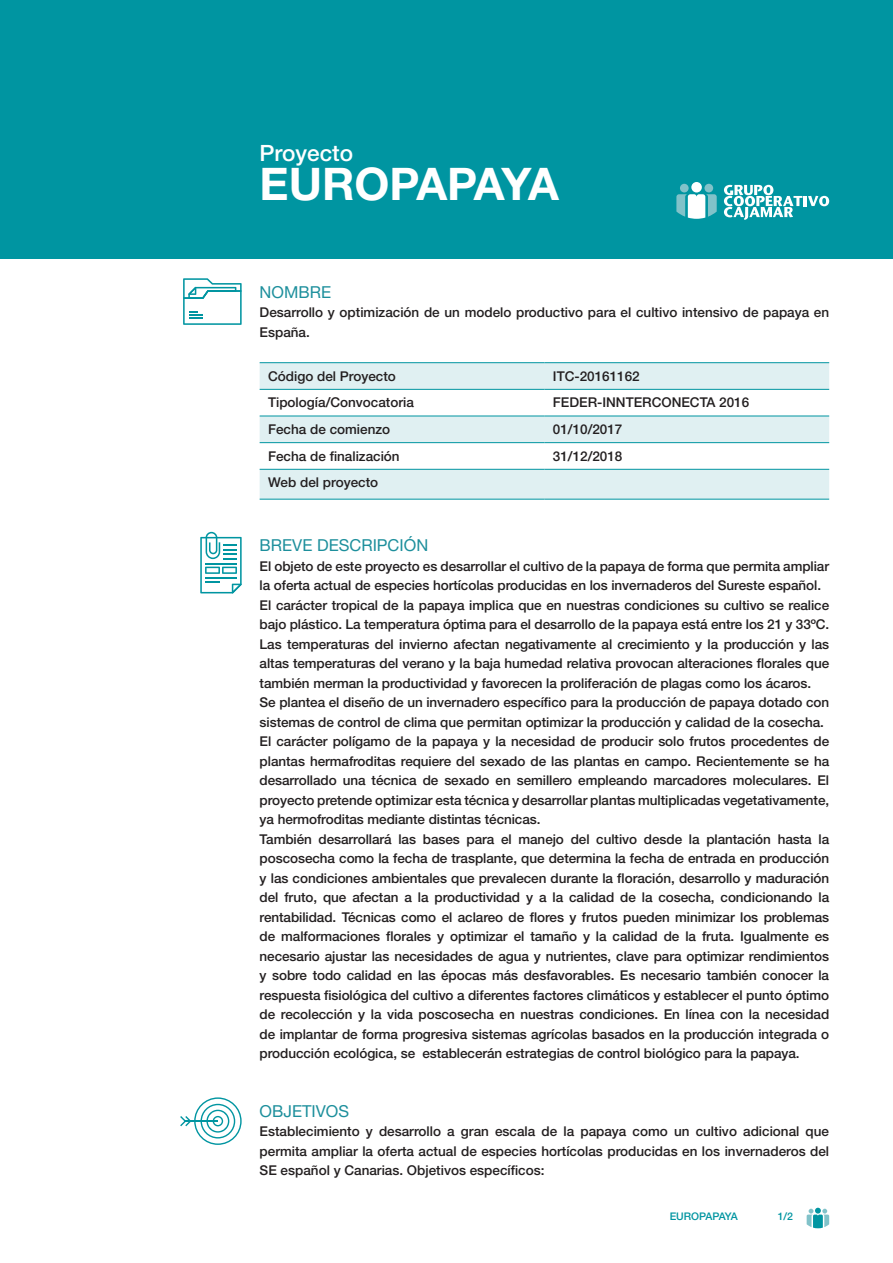
<style>
.page{position:relative;width:893px;height:1263px;background:#fff}
.page>*{position:absolute;margin:0;border:0;box-sizing:border-box;transform-origin:0 0}
.t1{font:700 45px "Helvetica Neue LT Std";color:#fff}
.t2{font:500 22.5px "Helvetica Neue LT Std";color:#fff}
.t3{font:16.5px "Helvetica Neue LT Std";color:#1d8f9c}
.t4{font:500 13.5px/19.5px "Helvetica Neue LT Std";letter-spacing:-.005em;color:#231f20;text-align:justify}
.t5{font:500 10.5px "Helvetica Neue LT Std";color:#0095a1}
</style>
<div class="page">
<div style="left:0;top:0;width:893px;height:259px;background:#0095a1"></div>
<svg style="left:260px;top:363px;width:569px;height:136px;fill:#e0f0f2"></svg>
<hr style="left:260px;top:362px;width:284px;height:1px;background:#0095a1">
<hr style="left:544px;top:362px;width:285px;height:1px;background:#0095a1">
<hr style="left:260px;top:389px;width:284px;height:1px;background:#0095a1">
<hr style="left:544px;top:389px;width:285px;height:1px;background:#0095a1">
<hr style="left:260px;top:416px;width:284px;height:1px;background:#0095a1">
<hr style="left:544px;top:416px;width:285px;height:1px;background:#0095a1">
<hr style="left:260px;top:442px;width:284px;height:1px;background:#0095a1">
<hr style="left:544px;top:442px;width:285px;height:1px;background:#0095a1">
<hr style="left:260px;top:469px;width:284px;height:1px;background:#0095a1">
<hr style="left:544px;top:469px;width:285px;height:1px;background:#0095a1">
<hr style="left:260px;top:499px;width:284px;height:1px;background:#0095a1">
<hr style="left:544px;top:499px;width:285px;height:1px;background:#0095a1">
<svg style="left:183px;top:278px;width:59px;height:47px"></svg>
<svg style="left:200px;top:532px;width:42px;height:61px"></svg>
<svg style="left:180px;top:1097px;width:62px;height:48px"></svg>
<div style="left:691px;top:182px;width:11px;height:10px;background:#fff;border-radius:50%"></div>
<div style="left:680px;top:184px;width:9px;height:8px;background:#81c2c9;border-radius:50%"></div>
<div style="left:704px;top:184px;width:9px;height:8px;background:#81c2c9;border-radius:50%"></div>
<svg style="left:676px;top:194px;width:41px;height:25px"></svg>
<svg style="left:724px;top:185px;width:105px;height:35px"></svg>
<svg style="left:807px;top:1208px;width:22px;height:20px"></svg>
<p class="t2" style="left:260px;top:140px;width:95px">Proyecto</p>
<p class="t1" style="left:260px;top:156px;width:301px">EUROPAPAYA</p>
<p class="t3" style="left:260px;top:282px;width:73px">NOMBRE</p>
<p class="t4" style="left:260px;top:303px;width:571px">Desarrollo y optimización de un modelo productivo para el cultivo intensivo de papaya en<br>España.</p>
<p class="t4" style="left:268px;top:366px;width:129px">Código del Proyecto</p>
<p class="t4" style="left:553px;top:366px;width:88px">ITC-20161162</p>
<p class="t4" style="left:268px;top:393px;width:147px">Tipología/Convocatoria</p>
<p class="t4" style="left:553px;top:393px;width:198px">FEDER-INNTERCONECTA 2016</p>
<p class="t4" style="left:268px;top:419px;width:124px">Fecha de comienzo</p>
<p class="t4" style="left:553px;top:419px;width:71px">01/10/2017</p>
<p class="t4" style="left:268px;top:446px;width:133px">Fecha de finalización</p>
<p class="t4" style="left:553px;top:446px;width:71px">31/12/2018</p>
<p class="t4" style="left:268px;top:473px;width:112px">Web del proyecto</p>
<p class="t3" style="left:260px;top:536px;width:170px">BREVE DESCRIPCIÓN</p>
<p class="t4" style="left:260px;top:556px;width:571px">El objeto de este proyecto es desarrollar el cultivo de la papaya de forma que permita ampliar la oferta actual de especies hortícolas producidas en los invernaderos del Sureste español.</p>
<p class="t4" style="left:260px;top:595px;width:571px">El carácter tropical de la papaya implica que en nuestras condiciones su cultivo se realice bajo plástico. La temperatura óptima para el desarrollo de la papaya está entre los 21 y 33ºC.<br>Las temperaturas del invierno afectan negativamente al crecimiento y la producción y las altas temperaturas del verano y la baja humedad relativa provocan alteraciones florales que también merman la productividad y favorecen la proliferación de plagas como los ácaros.</p>
<p class="t4" style="left:260px;top:693px;width:571px">Se plantea el diseño de un invernadero específico para la producción de papaya dotado con sistemas de control de clima que permitan optimizar la producción y calidad de la cosecha.</p>
<p class="t4" style="left:260px;top:732px;width:571px">El carácter polígamo de la papaya y la necesidad de producir solo frutos procedentes de plantas hermafroditas requiere del sexado de las plantas en campo. Recientemente se ha desarrollado una técnica de sexado en semillero empleando marcadores moleculares. El proyecto pretende optimizar esta técnica y desarrollar plantas multiplicadas vegetativamente, ya hermofroditas mediante distintas técnicas.</p>
<p class="t4" style="left:260px;top:829px;width:571px">También desarrollará las bases para el manejo del cultivo desde la plantación hasta la poscosecha como la fecha de trasplante, que determina la fecha de entrada en producción y las condiciones ambientales que prevalecen durante la floración, desarrollo y maduración del fruto, que afectan a la productividad y a la calidad de la cosecha, condicionando la rentabilidad. Técnicas como el aclareo de flores y frutos pueden minimizar los problemas de malformaciones florales y optimizar el tamaño y la calidad de la fruta. Igualmente es necesario ajustar las necesidades de agua y nutrientes, clave para optimizar rendimientos y sobre todo calidad en las épocas más desfavorables. Es necesario también conocer la respuesta fisiológica del cultivo a diferentes factores climáticos y establecer el punto óptimo de recolección y la vida poscosecha en nuestras condiciones. En línea con la necesidad de implantar de forma progresiva sistemas agrícolas basados en la producción integrada o producción ecológica, se establecerán estrategias de control biológico para la papaya.</p>
<p class="t3" style="left:260px;top:1101px;width:91px">OBJETIVOS</p>
<p class="t4" style="left:260px;top:1122px;width:571px">Establecimiento y desarrollo a gran escala de la papaya como un cultivo adicional que permita ampliar la oferta actual de especies hortícolas producidas en los invernaderos del SE español y Canarias. Objetivos específicos:</p>
<p class="t5" style="left:670px;top:1210px;width:70px">EUROPAPAYA</p>
<p class="t5" style="left:778px;top:1210px;width:17px">1/2</p>
</div>
